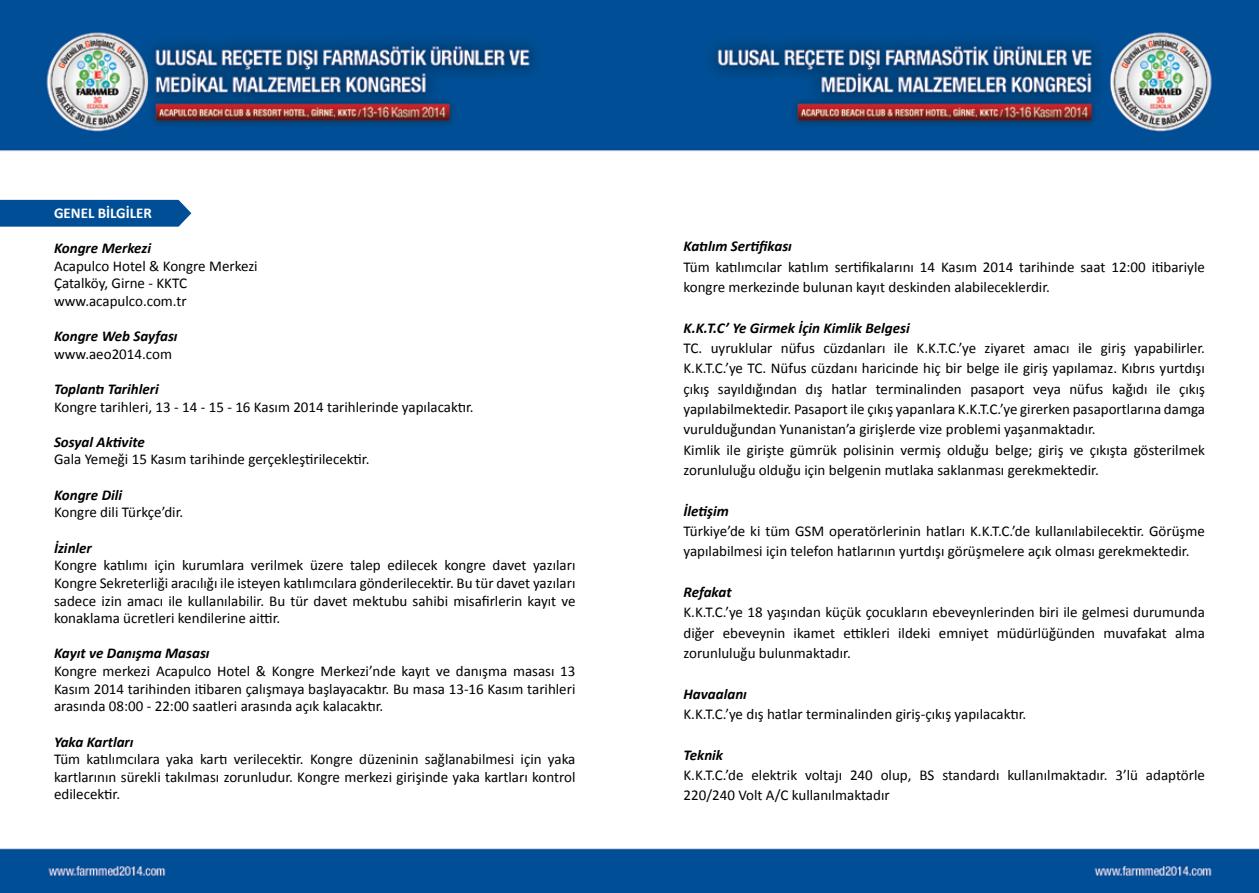
<style>
.page{position:relative;width:1259px;height:893px;background:#fff}
.page>*{position:absolute;margin:0;border:0;box-sizing:border-box;transform-origin:0 0}
.t1{font:15px/20.2px "Calibri";color:#000}
.t2{font:italic 700 15px "Calibri";color:#000}
.t3{font:700 15px "Calibri";color:#fff}
</style>
<div class="page">
<img style="left:0;top:0;width:1259px;height:893px">
<svg style="left:0;top:200px;width:191px;height:27px;background:#0b559a"></svg>
<p class="t3" style="left:54px;top:203px;width:99px">GENEL BİLGİLER</p>
<p class="t2" style="left:54px;top:238px;width:99px">Kongre Merkezi</p>
<p class="t1" style="left:54px;top:257px;width:205px;line-height:17.7px">Acapulco Hotel &amp; Kongre Merkezi<br>Çatalköy, Girne - KKTC www.acapulco.com.tr</p>
<p class="t2" style="left:54px;top:327px;width:125px">Kongre Web Sayfası</p>
<p class="t1" style="left:54px;top:344px;width:119px">www.aeo2014.com</p>
<p class="t2" style="left:54px;top:379px;width:106px">Toplantı Tarihleri</p>
<p class="t1" style="left:54px;top:396px;width:421px">Kongre tarihleri, 13 - 14 - 15 - 16 Kasım 2014 tarihlerinde yapılacaktır.</p>
<p class="t2" style="left:54px;top:432px;width:92px">Sosyal Aktivite</p>
<p class="t1" style="left:54px;top:449px;width:317px">Gala Yemeği 15 Kasım tarihinde gerçekleştirilecektir.</p>
<p class="t2" style="left:54px;top:485px;width:70px">Kongre Dili</p>
<p class="t1" style="left:54px;top:502px;width:131px">Kongre dili Türkçe’dir.</p>
<p class="t2" style="left:54px;top:538px;width:39px">İzinler</p>
<p class="t1" style="left:54px;top:557px;width:523px;line-height:17.5px;text-align:justify">Kongre katılımı için kurumlara verilmek üzere talep edilecek kongre davet yazıları Kongre Sekreterliği aracılığı ile isteyen katılımcılara gönderilecektir. Bu tür davet yazıları sadece izin amacı ile kullanılabilir. Bu tür davet mektubu sahibi misafirlerin kayıt ve konaklama ücretleri kendilerine aittir.</p>
<p class="t2" style="left:54px;top:644px;width:157px">Kayıt ve Danışma Masası</p>
<p class="t1" style="left:54px;top:662px;width:523px;line-height:17.7px;text-align:justify">Kongre merkezi Acapulco Hotel &amp; Kongre Merkezi’nde kayıt ve danışma masası 13<br>Kasım 2014 tarihinden itibaren çalışmaya başlayacaktır. Bu masa 13-16 Kasım tarihleri arasında 08:00 - 22:00 saatleri arasında açık kalacaktır.</p>
<p class="t2" style="left:54px;top:732px;width:81px">Yaka Kartları</p>
<p class="t1" style="left:54px;top:750px;width:523px;line-height:17.5px;text-align:justify">Tüm katılımcılara yaka kartı verilecektir. Kongre düzeninin sağlanabilmesi için yaka kartlarının sürekli takılması zorunludur. Kongre merkezi girişinde yaka kartları kontrol edilecektir.</p>
<p class="t2" style="left:683px;top:237px;width:110px">Katılım Sertifikası</p>
<p class="t1" style="left:683px;top:257px;width:523px">Tüm katılımcılar katılım sertifikalarını 14 Kasım 2014 tarihinde saat 12:00 itibariyle kongre merkezinde bulunan kayıt deskinden alabileceklerdir.</p>
<p class="t2" style="left:683px;top:318px;width:228px">K.K.T.C’ Ye Girmek İçin Kimlik Belgesi</p>
<p class="t1" style="left:683px;top:338px;width:523px">TC. uyruklular nüfus cüzdanları ile K.K.T.C.’ye ziyaret amacı ile giriş yapabilirler.<br>K.K.T.C.’ye TC. Nüfus cüzdanı haricinde hiç bir belge ile giriş yapılamaz. Kıbrıs yurtdışı çıkış sayıldığından dış hatlar terminalinden pasaport veya nüfus kağıdı ile çıkış yapılabilmektedir. Pasaport ile çıkış yapanlara K.K.T.C.’ye girerken pasaportlarına damga vurulduğundan Yunanistan’a girişlerde vize problemi yaşanmaktadır.<br>Kimlik ile girişte gümrük polisinin vermiş olduğu belge; giriş ve çıkışta gösterilmek zorunluluğu olduğu için belgenin mutlaka saklanması gerekmektedir.</p>
<p class="t2" style="left:683px;top:501px;width:47px">İletişim</p>
<p class="t1" style="left:683px;top:521px;width:523px">Türkiye’de ki tüm GSM operatörlerinin hatları K.K.T.C.’de kullanılabilecektir. Görüşme yapılabilmesi için telefon hatlarının yurtdışı görüşmelere açık olması gerekmektedir.</p>
<p class="t2" style="left:683px;top:583px;width:50px">Refakat</p>
<p class="t1" style="left:683px;top:602px;width:523px;text-align:justify">K.K.T.C.’ye 18 yaşından küçük çocukların ebeveynlerinden biri ile gelmesi durumunda diğer ebeveynin ikamet ettikleri ildeki emniyet müdürlüğünden muvafakat alma zorunluluğu bulunmaktadır.</p>
<p class="t2" style="left:683px;top:684px;width:65px">Havaalanı</p>
<p class="t1" style="left:683px;top:704px;width:344px">K.K.T.C.’ye dış hatlar terminalinden giriş-çıkış yapılacaktır.</p>
<p class="t2" style="left:683px;top:745px;width:41px">Teknik</p>
<p class="t1" style="left:683px;top:765px;width:523px">K.K.T.C.’de elektrik voltajı 240 olup, BS standardı kullanılmaktadır. 3’lü adaptörle<br>220/240 Volt A/C kullanılmaktadır</p>
</div>
